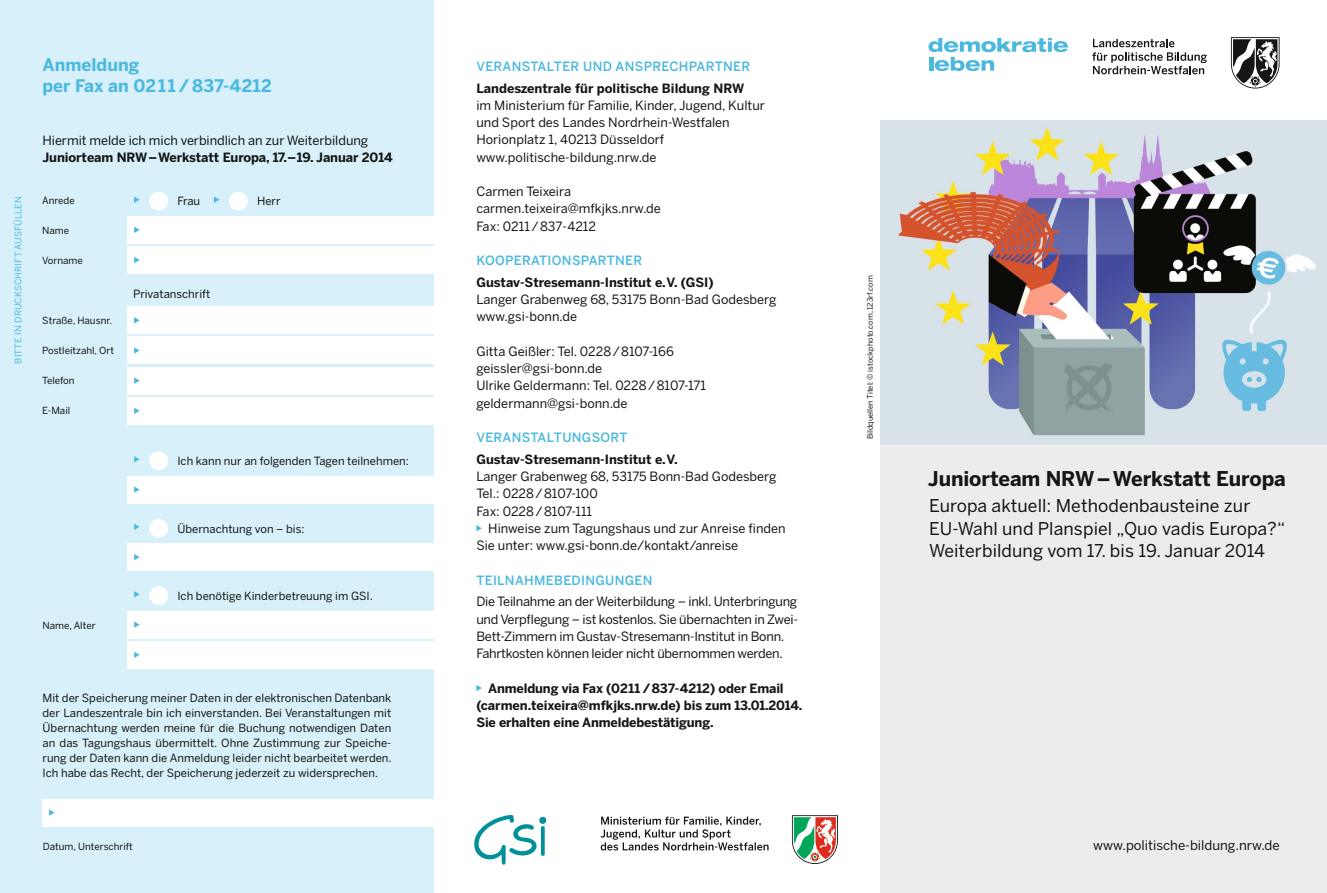
<style>
.page{position:relative;width:1327px;height:893px;background:#fff}
.page>*{position:absolute;margin:0;border:0;box-sizing:border-box;transform-origin:0 0}
.t1{font:700 20.25px "Benton Sans";letter-spacing:-.005em;color:#151616}
.t2{font:17.55px/22.5px "Benton Sans";letter-spacing:.005em;color:#151616}
.t3{font:700 17.25px/21px "Benton Sans";color:#4bb9df}
.t4{font:13.2px "Benton Sans";color:#151616}
.t5{font:12.75px/17.2px "Benton Sans";color:#151616}
.t6{font:700 12.75px/17.2px "Benton Sans";letter-spacing:-.005em;color:#151616}
.t7{font:12.75px/17.2px "Benton Sans";letter-spacing:-.02em;color:#151616}
.t8{font:500 12.75px "Benton Sans";letter-spacing:.025em;color:#4bb9df}
.t9{font:500 12.75px "Benton Sans";letter-spacing:.025em;color:#4ab9df}
.t10{font:11.25px/15px "Benton Sans";color:#151616;text-align:justify}
.t11{font:9.75px "Benton Sans";color:#151616}
.t12{font:9px "Benton Sans";letter-spacing:.02em;color:#4ab9df}
.t13{font:7.5px "Benton Sans";color:#151616}
</style>
<div class="page">
<img style="left:880px;top:120px;width:447px;height:326px">
<div style="left:880px;top:446px;width:447px;height:447px;background:#ececec"></div>
<svg style="left:1231px;top:37px;width:48px;height:52px"></svg>
<svg style="left:928px;top:38px;width:140px;height:33px"></svg>
<svg style="left:1092px;top:39px;width:115px;height:35px"></svg>
<svg style="left:476px;top:525px;width:6px;height:6px"></svg>
<svg style="left:476px;top:685px;width:6px;height:6px"></svg>
<div style="left:0;top:0;width:434px;height:893px;background:#d7f0f9"></div>
<div style="left:128px;top:216px;width:311px;height:28px;background:#fff"></div>
<div style="left:128px;top:246px;width:311px;height:28px;background:#fff"></div>
<div style="left:128px;top:306px;width:311px;height:28px;background:#fff"></div>
<div style="left:128px;top:337px;width:311px;height:27px;background:#fff"></div>
<div style="left:128px;top:367px;width:311px;height:27px;background:#fff"></div>
<div style="left:128px;top:397px;width:311px;height:28px;background:#fff"></div>
<svg style="left:134px;top:227px;width:6px;height:6px"></svg>
<svg style="left:134px;top:257px;width:6px;height:6px"></svg>
<svg style="left:134px;top:317px;width:6px;height:6px"></svg>
<svg style="left:134px;top:347px;width:6px;height:7px"></svg>
<svg style="left:134px;top:377px;width:6px;height:7px"></svg>
<svg style="left:134px;top:408px;width:6px;height:6px"></svg>
<div style="left:43px;top:799px;width:391px;height:27px;background:#fff"></div>
<svg style="left:49px;top:809px;width:6px;height:7px"></svg>
<svg style="left:600px;top:817px;width:168px;height:33px"></svg>
<svg style="left:792px;top:815px;width:46px;height:49px"></svg>
<svg style="left:474px;top:815px;width:72px;height:50px"></svg>
<svg style="left:134px;top:196px;width:6px;height:7px"></svg>
<div style="left:149px;top:192px;width:19px;height:19px;background:#fff;border-radius:50%"></div>
<svg style="left:214px;top:196px;width:5px;height:7px"></svg>
<div style="left:229px;top:192px;width:19px;height:19px;background:#fff;border-radius:50%"></div>
<div style="left:128px;top:476px;width:311px;height:27px;background:#fff"></div>
<svg style="left:134px;top:486px;width:6px;height:7px"></svg>
<svg style="left:134px;top:456px;width:6px;height:6px"></svg>
<div style="left:149px;top:451px;width:19px;height:19px;background:#fff;border-radius:50%"></div>
<div style="left:128px;top:543px;width:311px;height:28px;background:#fff"></div>
<svg style="left:134px;top:554px;width:6px;height:6px"></svg>
<svg style="left:134px;top:524px;width:6px;height:6px"></svg>
<div style="left:149px;top:519px;width:19px;height:19px;background:#fff;border-radius:50%"></div>
<div style="left:128px;top:611px;width:311px;height:27px;background:#fff"></div>
<svg style="left:134px;top:621px;width:6px;height:7px"></svg>
<svg style="left:134px;top:591px;width:6px;height:6px"></svg>
<div style="left:149px;top:586px;width:19px;height:19px;background:#fff;border-radius:50%"></div>
<div style="left:128px;top:641px;width:311px;height:28px;background:#fff"></div>
<svg style="left:134px;top:652px;width:6px;height:6px"></svg>
<p class="t12" style="left:15px;top:364px;width:169px;rotate:-90deg">BITTE IN DRUCKSCHRIFT AUSFÜLLEN</p>
<h3 class="t3" style="left:43px;top:56px;width:231px">Anmeldung<br>per Fax an 0211 / 837-4212</h3>
<p class="t5" style="left:43px;top:133px;width:327px">Hiermit melde ich mich verbindlich an zur Weiterbildung</p>
<p class="t6" style="left:43px;top:150px;width:351px">Juniorteam NRW – Werkstatt Europa, 17. – 19. Januar 2014</p>
<p class="t11" style="left:42px;top:197px;width:34px">Anrede</p>
<p class="t11" style="left:42px;top:227px;width:29px">Name</p>
<p class="t11" style="left:42px;top:257px;width:42px">Vorname</p>
<p class="t11" style="left:42px;top:317px;width:71px">Straße, Hausnr.</p>
<p class="t11" style="left:42px;top:347px;width:73px">Postleitzahl, Ort</p>
<p class="t11" style="left:42px;top:377px;width:34px">Telefon</p>
<p class="t11" style="left:42px;top:407px;width:29px">E-Mail</p>
<p class="t10" style="left:177px;top:195px;width:24px">Frau</p>
<p class="t10" style="left:257px;top:195px;width:25px">Herr</p>
<p class="t10" style="left:133px;top:287px;width:78px">Privatanschrift</p>
<p class="t10" style="left:177px;top:454px;width:233px">Ich kann nur an folgenden Tagen teilnehmen:</p>
<p class="t10" style="left:177px;top:522px;width:129px">Übernachtung von – bis:</p>
<p class="t11" style="left:43px;top:621px;width:55px">Name, Alter</p>
<p class="t10" style="left:177px;top:589px;width:197px">Ich benötige Kinderbetreuung im GSI.</p>
<p class="t10" style="left:43px;top:691px;width:351px">Mit der Speicherung meiner Daten in der elektronischen Datenbank der Landeszentrale bin ich einverstanden. Bei Veranstaltungen mit Übernachtung werden meine für die Buchung notwendigen Daten an das Tagungshaus übermittelt. Ohne Zustimmung zur Speiche&shy;rung der Daten kann die Anmeldung leider nicht bearbeitet werden.<br>Ich habe das Recht, der Speicherung jederzeit zu widersprechen.</p>
<p class="t11" style="left:43px;top:843px;width:91px">Datum, Unterschrift</p>
<p class="t8" style="left:476px;top:61px;width:275px">VERANSTALTER UND ANSPRECHPARTNER</p>
<p class="t6" style="left:476px;top:81px;width:269px">Landeszentrale für politische Bildung NRW</p>
<p class="t5" style="left:476px;top:98px;width:290px">im Ministerium für Familie, Kinder, Jugend, Kultur und Sport des Landes Nordrhein-Westfalen Horionplatz 1, 40213 Düsseldorf www.politische-bildung.nrw.de</p>
<p class="t5" style="left:476px;top:184px;width:186px">Carmen Teixeira carmen.teixeira@mfkjks.nrw.de<br>Fax: 0211 / 837-4212</p>
<p class="t8" style="left:476px;top:256px;width:167px">KOOPERATIONSPARTNER</p>
<p class="t6" style="left:476px;top:275px;width:239px">Gustav-Stresemann-Institut e. V. (GSI)</p>
<p class="t5" style="left:476px;top:292px;width:302px">Langer Grabenweg 68, 53175 Bonn-Bad Godesberg www.gsi-bonn.de</p>
<p class="t5" style="left:476px;top:344px;width:231px">Gitta Geißler: Tel. 0228 / 8107-166 geissler@gsi-bonn.de<br>Ulrike Geldermann: Tel. 0228 / 8107-171 geldermann@gsi-bonn.de</p>
<p class="t8" style="left:476px;top:433px;width:153px">VERANSTALTUNGSORT</p>
<p class="t6" style="left:476px;top:452px;width:203px">Gustav-Stresemann-Institut e. V.</p>
<p class="t5" style="left:476px;top:469px;width:302px">Langer Grabenweg 68, 53175 Bonn-Bad Godesberg<br>Tel.: 0228 / 8107-100<br>Fax: 0228 / 8107-111</p>
<p class="t5" style="left:476px;top:521px;width:311px;text-indent:12px">Hinweise zum Tagungshaus und zur Anreise finden<br>Sie unter: www.gsi-bonn.de/kontakt/anreise</p>
<p class="t9" style="left:476px;top:575px;width:178px">TEILNAHMEBEDINGUNGEN</p>
<p class="t7" style="left:476px;top:594px;width:323px">Die Teilnahme an der Weiterbildung – inkl. Unterbringung und Verpflegung – ist kostenlos. Sie übernachten in Zwei-Bett-Zimmern im Gustav-Stresemann-Institut in Bonn.<br>Fahrtkosten können leider nicht übernommen werden.</p>
<p class="t6" style="left:476px;top:681px;width:327px;text-indent:12px">Anmeldung via Fax (0211 / 837-4212) oder Email (carmen.teixeira@mfkjks.nrw.de) bis zum 13.01.2014.<br>Sie erhalten eine Anmeldebestätigung.</p>
<p class="t13" style="left:867px;top:439px;width:165px;rotate:-90deg">Bildquellen Titel: © istockphoto.com, 123rf.com</p>
<h1 class="t1" style="left:928px;top:471px;width:359px">Juniorteam NRW – Werkstatt Europa</h1>
<h2 class="t2" style="left:929px;top:496px;width:357px">Europa aktuell: Methodenbausteine zur<br>EU-Wahl und Planspiel „Quo vadis Europa?“<br>Weiterbildung vom 17. bis 19. Januar 2014</h2>
<p class="t4" style="left:1093px;top:841px;width:188px">www.politische-bildung.nrw.de</p>
</div>
